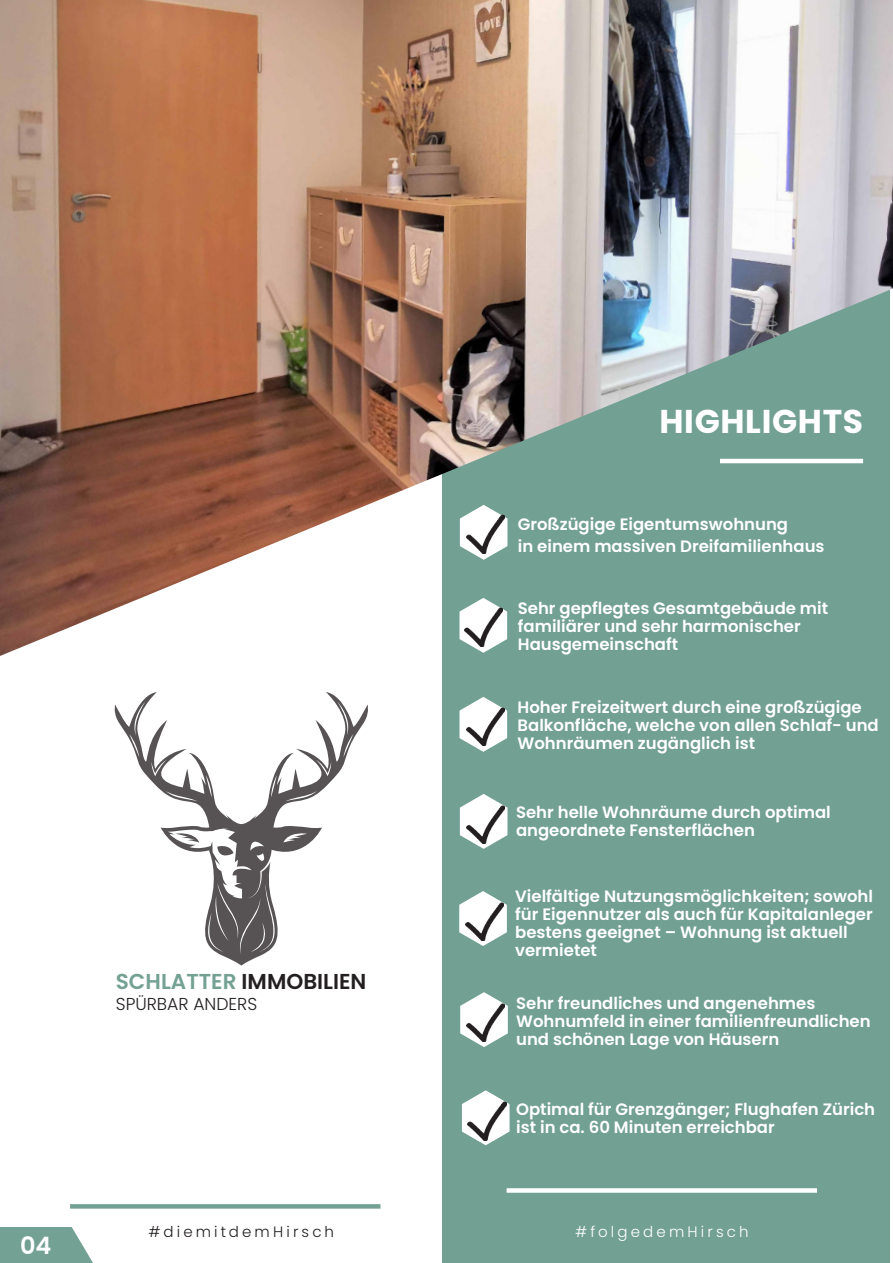
<style>
.page{position:relative;width:893px;height:1263px;background:#fff}
.page>*{position:absolute;margin:0;border:0;box-sizing:border-box;transform-origin:0 0}
.t1{font:700 33px "Poppins";letter-spacing:.02em;color:#fff}
.t2{font:600 24px "Poppins";color:#fff}
.t3{font:600 21.6px "Poppins";color:#231f20}
.t4{font:300 17.25px "Poppins";color:#231f20}
.t5{font:600 16.5px/18px "Poppins";color:#fff}
.t6{font:300 15px "Poppins";letter-spacing:.21em;color:#231f20}
.t7{font:300 15px "Poppins";letter-spacing:.21em;color:#fff}
.s1{color:#73a194}
</style>
<div class="page">
<div style="left:442px;top:255px;width:448px;height:1008px;background:#72a093"></div>
<div style="left:507px;top:1188px;width:310px;height:5px;background:#fff"></div>
<img style="left:0;top:0;width:892px;height:656px">
<svg style="left:892px;top:0;width:1px;height:289px"></svg>
<svg style="left:460px;top:505px;width:47px;height:55px"></svg>
<img style="left:466px;top:515px;width:39px;height:38px">
<svg style="left:460px;top:992px;width:48px;height:55px"></svg>
<img style="left:466px;top:1003px;width:39px;height:39px">
<svg style="left:0;top:1227px;width:93px;height:36px;background:#82aba0"></svg>
<svg style="left:462px;top:1090px;width:47px;height:55px"></svg>
<img style="left:468px;top:1101px;width:39px;height:39px">
<svg style="left:459px;top:598px;width:48px;height:55px"></svg>
<img style="left:464px;top:608px;width:39px;height:38px">
<svg style="left:460px;top:794px;width:47px;height:55px"></svg>
<img style="left:466px;top:805px;width:39px;height:39px">
<svg style="left:70px;top:1204px;width:310px;height:4px"></svg>
<svg style="left:459px;top:697px;width:48px;height:55px"></svg>
<img style="left:466px;top:707px;width:39px;height:39px">
<svg style="left:459px;top:891px;width:48px;height:55px"></svg>
<img style="left:465px;top:902px;width:39px;height:39px">
<svg style="left:114px;top:692px;width:254px;height:274px"></svg>
<h2 class="t2" style="left:20px;top:1232px;width:33px">04</h2>
<h1 class="t1" style="left:659px;top:403px;width:205px">HIGHLIGHTS</h1>
<p class="t5" style="left:518px;top:513px;width:308px;line-height:22.2px">Großzügige Eigentumswohnung<br>in einem massiven Dreifamilienhaus</p>
<p class="t5" style="left:518px;top:600px;width:312px">Sehr gepflegtes Gesamtgebäude mit familiärer und sehr harmonischer<br>Hausgemeinschaft</p>
<p class="t5" style="left:517px;top:699px;width:363px">Hoher Freizeitwert durch eine großzügige<br>Balkonfläche, welche von allen Schlaf- und<br>Wohnräumen zugänglich ist</p>
<p class="t5" style="left:516px;top:804px;width:316px">Sehr helle Wohnräume durch optimal angeordnete Fensterflächen</p>
<h3 class="t3" style="left:116px;top:969px;width:252px"><span class="s1">SCHLATTER</span> IMMOBILIEN</h3>
<p class="t4" style="left:116px;top:994px;width:143px">SPÜRBAR ANDERS</p>
<p class="t5" style="left:515px;top:887px;width:359px">Vielfältige Nutzungsmöglichkeiten; sowohl für Eigennutzer als auch für Kapitalanleger bestens geeignet – Wohnung ist aktuell vermietet</p>
<p class="t5" style="left:516px;top:994px;width:356px">Sehr freundliches und angenehmes<br>Wohnumfeld in einer familienfreundlichen und schönen Lage von Häusern</p>
<p class="t5" style="left:516px;top:1100px;width:361px">Optimal für Grenzgänger; Flughafen Zürich ist in ca. 60 Minuten erreichbar</p>
<p class="t6" style="left:149px;top:1222px;width:187px">#diemitdemHirsch</p>
<p class="t7" style="left:575px;top:1222px;width:175px">#folgedemHirsch</p>
</div>
